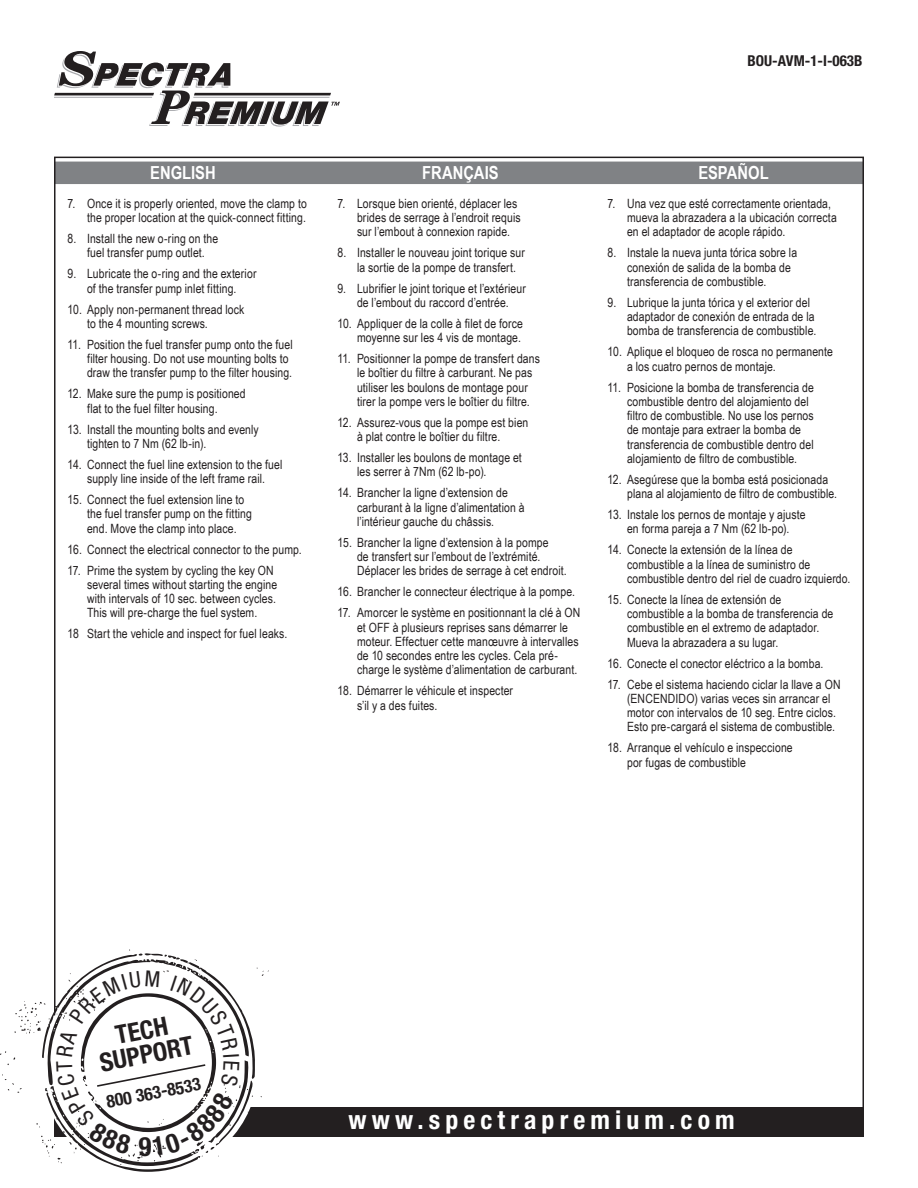
<style>
.page{position:relative;width:918px;height:1188px;background:#fff}
.page>*{position:absolute;margin:0;border:0;box-sizing:border-box;transform-origin:0 0}
.t1{font:700 condensed 25.8px "Helvetica Neue";letter-spacing:.2em;color:#fff}
.t2{font:700 condensed 25.8px/24.2px "Helvetica Neue";color:#231f20;text-align:center}
.t3{font:700 18px "Arial Narrow";color:#fff}
.t4{font:700 condensed 17.7px "Helvetica Neue";color:#231f20}
.t5{font:700 condensed 15px "Helvetica Neue";color:#231f20}
.t6{font:12.75px/14.2px "Arial Narrow";letter-spacing:.01em;color:#231f20}
</style>
<div class="page">
<div style="left:54px;top:1107px;width:810px;height:29px;background:#231f20"></div>
<svg style="left:54px;top:51px;width:286px;height:76px"></svg>
<div style="left:54px;top:162px;width:809px;height:22px;background:#808285"></div>
<svg style="left:0;top:949px;width:269px;height:223px"></svg>
<svg style="left:56px;top:970px;width:183px;height:187px"></svg>
<p class="t5" style="left:747px;top:51px;width:117px">BOU-AVM-1-I-063B</p>
<h2 class="t3" style="left:150px;top:162px;width:67px">ENGLISH</h2>
<h2 class="t3" style="left:422px;top:162px;width:78px">FRANÇAIS</h2>
<h2 class="t3" style="left:698px;top:162px;width:72px">ESPAÑOL</h2>
<p class="t6" style="left:357px;top:196px;width:165px;text-indent:-20px">7. Lorsque bien orienté, déplacer les brides de serrage à l’endroit requis sur l’embout à connexion rapide.</p>
<p class="t6" style="left:357px;top:246px;width:169px;text-indent:-19px">8. Installer le nouveau joint torique sur la sortie de la pompe de transfert.</p>
<p class="t6" style="left:338px;top:281px;width:190px;text-align:center">9. Lubrifier le joint torique et l’extérieur de l’embout du raccord d’entrée.</p>
<p class="t6" style="left:338px;top:316px;width:187px;text-align:right">10. Appliquer de la colle à filet de force moyenne sur les 4 vis de montage.</p>
<p class="t6" style="left:357px;top:351px;width:184px;text-indent:-19px">11. Positionner la pompe de transfert dans le boîtier du filtre à carburant. Ne pas utiliser les boulons de montage pour tirer la pompe vers le boîtier du filtre.</p>
<p class="t6" style="left:357px;top:415px;width:173px;text-indent:-19px">12. Assurez-vous que la pompe est bien à plat contre le boîtier du filtre.</p>
<p class="t6" style="left:357px;top:450px;width:166px;text-indent:-20px">13. Installer les boulons de montage et les serrer à 7Nm (62 lb-po).</p>
<p class="t6" style="left:357px;top:486px;width:169px;text-indent:-20px">14. Brancher la ligne d’extension de carburant à la ligne d’alimentation à l’intérieur gauche du châssis.</p>
<p class="t6" style="left:357px;top:535px;width:211px;text-indent:-19px">15. Brancher la ligne d’extension à la pompe<br>de transfert sur l’embout de l’extrémité.<br>Déplacer les brides de serrage à cet endroit.</p>
<p class="t6" style="left:338px;top:585px;width:239px">16. Brancher le connecteur électrique à la pompe.</p>
<p class="t6" style="left:357px;top:606px;width:225px;text-indent:-19px">17. Amorcer le système en positionnant la clé à ON et OFF à plusieurs reprises sans démarrer le moteur. Effectuer cette manœuvre à intervalles de 10 secondes entre les cycles. Cela pré&shy;charge le système d’alimentation de carburant.</p>
<p class="t6" style="left:357px;top:684px;width:158px;text-indent:-19px">18. Démarrer le véhicule et inspecter s’il y a des fuites.</p>
<p class="t6" style="left:68px;top:196px;width:241px;text-align:right">7. Once it is properly oriented, move the clamp to the proper location at the quick-connect fitting.</p>
<p class="t6" style="left:68px;top:232px;width:152px;text-align:center">8. Install the new o-ring on the fuel transfer pump outlet.</p>
<p class="t6" style="left:68px;top:267px;width:190px;text-align:center">9. Lubricate the o-ring and the exterior of the transfer pump inlet fitting.</p>
<p class="t6" style="left:87px;top:302px;width:159px;text-indent:-19px">10. Apply non-permanent thread lock to the 4 mounting screws.</p>
<p class="t6" style="left:87px;top:337px;width:207px;text-indent:-19px">11. Position the fuel transfer pump onto the fuel filter housing. Do not use mounting bolts to draw the transfer pump to the filter housing.</p>
<p class="t6" style="left:87px;top:387px;width:160px;text-indent:-19px">12. Make sure the pump is positioned flat to the fuel filter housing.</p>
<p class="t6" style="left:87px;top:422px;width:173px;text-indent:-19px">13. Install the mounting bolts and evenly tighten to 7 Nm (62 lb-in).</p>
<p class="t6" style="left:68px;top:457px;width:216px;text-align:center">14. Connect the fuel line extension to the fuel supply line inside of the left frame rail.</p>
<p class="t6" style="left:87px;top:493px;width:166px;text-indent:-19px">15. Connect the fuel extension line to the fuel transfer pump on the fitting end. Move the clamp into place.</p>
<p class="t6" style="left:68px;top:542px;width:236px">16. Connect the electrical connector to the pump.</p>
<p class="t6" style="left:87px;top:563px;width:192px;text-indent:-19px">17. Prime the system by cycling the key ON several times without starting the engine with intervals of 10 sec. between cycles.<br>This will pre-charge the fuel system.</p>
<p class="t6" style="left:68px;top:627px;width:221px">18 Start the vehicle and inspect for fuel leaks.</p>
<p class="t6" style="left:627px;top:196px;width:211px;text-indent:-19px">7. Una vez que esté correctamente orientada, mueva la abrazadera a la ubicación correcta en el adaptador de acople rápido.</p>
<p class="t6" style="left:627px;top:246px;width:172px;text-indent:-19px">8. Instale la nueva junta tórica sobre la conexión de salida de la bomba de transferencia de combustible.</p>
<p class="t6" style="left:627px;top:295px;width:191px;text-indent:-19px">9. Lubrique la junta tórica y el exterior del adaptador de conexión de entrada de la bomba de transferencia de combustible.</p>
<p class="t6" style="left:627px;top:345px;width:207px;text-indent:-19px">10. Aplique el bloqueo de rosca no permanente a los cuatro pernos de montaje.</p>
<p class="t6" style="left:627px;top:380px;width:188px;text-indent:-20px">11. Posicione la bomba de transferencia de combustible dentro del alojamiento del filtro de combustible. No use los pernos de montaje para extraer la bomba de transferencia de combustible dentro del alojamiento de filtro de combustible.</p>
<p class="t6" style="left:627px;top:472px;width:212px;text-indent:-20px">12. Asegúrese que la bomba está posicionada plana al alojamiento de filtro de combustible.</p>
<p class="t6" style="left:608px;top:507px;width:199px;text-align:center">13. Instale los pernos de montaje y ajuste en forma pareja a 7 Nm (62 lb-po).</p>
<p class="t6" style="left:627px;top:543px;width:225px;text-indent:-19px">14. Conecte la extensión de la línea de combustible a la línea de suministro de combustible dentro del riel de cuadro izquierdo.</p>
<p class="t6" style="left:627px;top:592px;width:208px;text-indent:-19px">15. Conecte la línea de extensión de combustible a la bomba de transferencia de combustible en el extremo de adaptador.<br>Mueva la abrazadera a su lugar.</p>
<p class="t6" style="left:608px;top:656px;width:217px">16. Conecte el conector eléctrico a la bomba.</p>
<p class="t6" style="left:627px;top:677px;width:215px;text-indent:-19px">17. Cebe el sistema haciendo ciclar la llave a ON (ENCENDIDO) varias veces sin arrancar el motor con intervalos de 10 seg. Entre ciclos.<br>Esto pre-cargará el sistema de combustible.</p>
<p class="t6" style="left:627px;top:741px;width:167px;text-indent:-19px">18. Arranque el vehículo e inspeccione por fugas de combustible</p>
<h1 class="t2" style="left:93px;top:1027px;width:96px;rotate:-11deg">TECH<br>SUPPORT</h1>
<h3 class="t4" style="left:105px;top:1091px;width:97px;rotate:-11deg">800 363-8533</h3>
<h1 class="t1" style="left:348px;top:1104px;width:388px">www.spectrapremium.com</h1>
</div>
